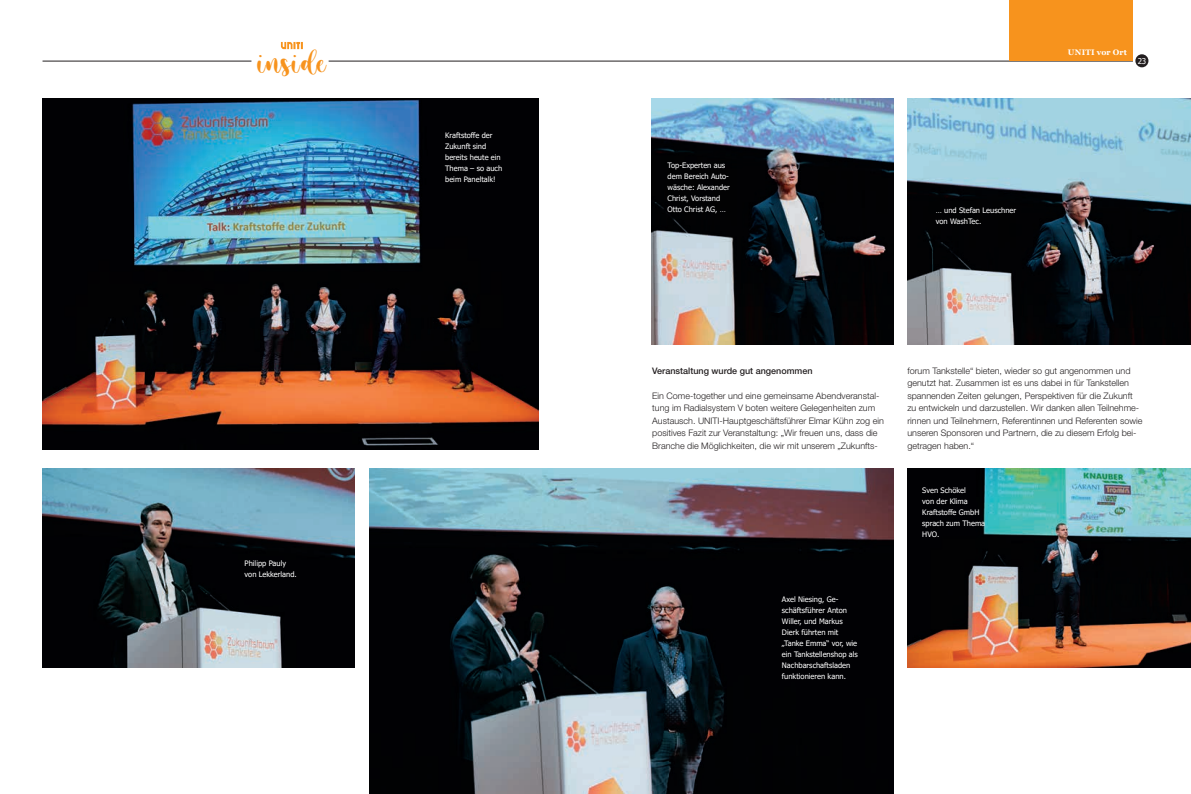
<style>
.page{position:relative;width:1191px;height:794px;background:#fff}
.page>*{position:absolute;margin:0;border:0;box-sizing:border-box;transform-origin:0 0}
.t1{font:29px "Warmesty";letter-spacing:.03em;color:#f7931d}
.t2{font:300 9px/12.5px "Helvetica Neue LT Pro";color:#231f20}
.t3{font:500 9px "Helvetica Neue LT Pro";color:#231f20}
.t4{font:700 8px "Georgia";letter-spacing:.03em;color:#fff}
.t5{font:8px "Tahoma";color:#fff}
.t6{font:7.5px/11px "Tahoma";color:#fff}
</style>
<div class="page">
<hr style="left:329px;top:61px;width:804px;height:1px;background:#231f20">
<hr style="left:43px;top:61px;width:208px;height:1px;background:#231f20">
<div style="left:1135px;top:54px;width:13px;height:13px;background:#231f20;border-radius:50%"></div>
<svg style="left:281px;top:42px;width:22px;height:7px"></svg>
<div style="left:1009px;top:0;width:123px;height:61px;background:#f7931d"></div>
<img style="left:652px;top:99px;width:241px;height:245px">
<img style="left:43px;top:99px;width:496px;height:350px">
<img style="left:907px;top:99px;width:284px;height:245px">
<img style="left:43px;top:468px;width:311px;height:200px">
<img style="left:907px;top:468px;width:284px;height:200px">
<img style="left:369px;top:468px;width:524px;height:326px">
<h1 class="t1" style="left:257px;top:36px;width:70px">inside</h1>
<p class="t4" style="left:1067px;top:47px;width:61px">UNITI vor Ort</p>
<p class="t5" style="left:1137px;top:56px;width:10px">23</p>
<p class="t6" style="left:445px;top:130px;width:59px">Kraftstoffe der<br>Zukunft sind bereits heute ein<br>Thema – so auch beim Paneltalk!</p>
<p class="t6" style="left:667px;top:160px;width:64px">Top-Experten aus dem Bereich Auto&shy;wäsche: Alexander<br>Christ, Vorstand<br>Otto Christ AG, …</p>
<p class="t6" style="left:935px;top:205px;width:82px">… und Stefan Leuschner von WashTec.</p>
<p class="t6" style="left:244px;top:558px;width:54px">Philipp Pauly von Lekkerland.</p>
<p class="t3" style="left:652px;top:365px;width:162px">Veranstaltung wurde gut angenommen</p>
<p class="t2" style="left:652px;top:389px;width:233px">Ein Come-together und eine gemeinsame Abendveranstal&shy;tung im Radialsystem V boten weitere Gelegenheiten zum Austausch. UNITI-Hauptgeschäftsführer Elmar Kühn zog ein positives Fazit zur Veranstaltung: „Wir freuen uns, dass die Branche die Möglichkeiten, die wir mit unserem „Zukunfts-</p>
<p class="t6" style="left:782px;top:594px;width:77px">Axel Niesing, Ge&shy;schäftsführer Anton<br>Willer, und Markus<br>Dierk führten mit „Tanke Emma“ vor, wie ein Tankstellenshop als<br>Nachbarschaftsladen funktionieren kann.</p>
<p class="t2" style="left:907px;top:364px;width:236px">forum Tankstelle“ bieten, wieder so gut angenommen und genutzt hat. Zusammen ist es uns dabei in für Tankstellen spannenden Zeiten gelungen, Perspektiven für die Zukunft zu entwickeln und darzustellen. Wir danken allen Teilnehme&shy;rinnen und Teilnehmern, Referentinnen und Referenten sowie unseren Sponsoren und Partnern, die zu diesem Erfolg bei&shy;getragen haben.“</p>
<p class="t6" style="left:922px;top:485px;width:64px">Sven Schökel<br>von der Klima<br>Kraftstoffe GmbH sprach zum Thema<br>HVO.</p>
</div>
